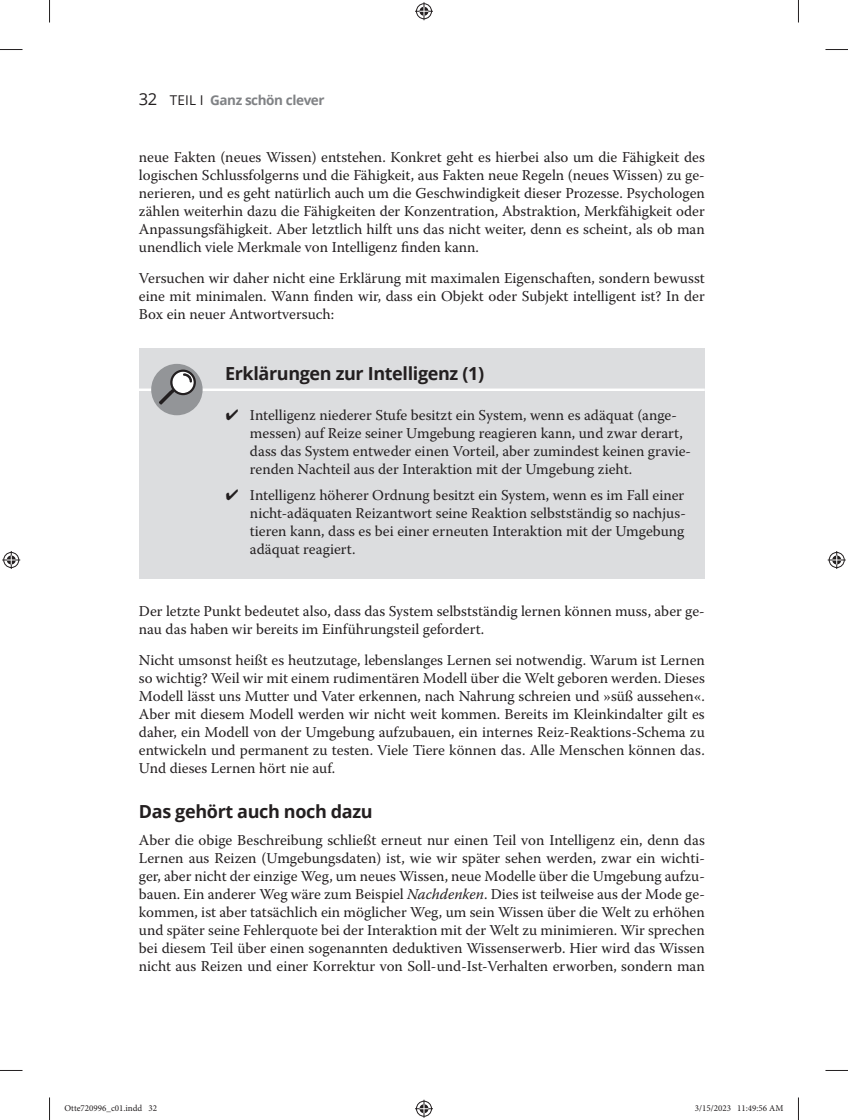
<style>
.page{position:relative;width:848px;height:1120px;background:#fff}
.page>*{position:absolute;margin:0;border:0;box-sizing:border-box;transform-origin:0 0}
.t1{font:700 18px "Open Sans";letter-spacing:-.02em;color:#231f20}
.t2{font:15px/18px "Warnock Pro";color:#231f20;text-align:justify}
.t3{font:700 13.5px "Open Sans";letter-spacing:-.03em;color:#808285}
.t4{font:9px "Minion Pro";color:#231f20}
.s1{font-weight:400;font-size:16.5px;color:#231f20}
.s2{font-weight:400;color:#231f20}
.s3{font-style:italic}
</style>
<div class="page">
<div style="left:139px;top:348px;width:565px;height:57px;background:#dcdddf"></div>
<hr style="left:52px;top:388px;width:652px;height:3px;background:#fff">
<div style="left:139px;top:391px;width:565px;height:107px;background:#dcdddf"></div>
<div style="left:139px;top:471px;width:565px;height:108px;background:#dcdddf"></div>
<div style="left:151px;top:364px;width:51px;height:51px;background:#939598;border-radius:50%"></div>
<svg style="left:158px;top:369px;width:38px;height:36px"></svg>
<svg style="left:0;top:49px;width:22px;height:1px"></svg>
<svg style="left:825px;top:49px;width:22px;height:1px"></svg>
<svg style="left:0;top:1070px;width:22px;height:1px"></svg>
<svg style="left:825px;top:1070px;width:22px;height:1px"></svg>
<svg style="left:49px;top:0;width:1px;height:23px"></svg>
<svg style="left:49px;top:1097px;width:1px;height:22px"></svg>
<svg style="left:798px;top:0;width:1px;height:23px"></svg>
<svg style="left:798px;top:1097px;width:1px;height:22px"></svg>
<svg style="left:415px;top:2px;width:18px;height:18px"></svg>
<svg style="left:415px;top:1099px;width:18px;height:18px"></svg>
<svg style="left:2px;top:551px;width:18px;height:18px"></svg>
<svg style="left:827px;top:551px;width:18px;height:18px"></svg>
<p class="t3" style="left:139px;top:90px;width:187px"><span class="s1">32</span> <span class="s2">TEIL I</span> Ganz schön clever</p>
<p class="t2" style="left:139px;top:148px;width:567px">neue Fakten (neues Wissen) entstehen. Konkret geht es hierbei also um die Fähigkeit des logischen Schlussfolgerns und die Fähigkeit, aus Fakten neue Regeln (neues Wissen) zu ge&shy;nerieren, und es geht natürlich auch um die Geschwindigkeit dieser Prozesse. Psychologen zählen weiterhin dazu die Fähigkeiten der Konzentration, Abstraktion, Merkfähigkeit oder Anpassungsfähigkeit. Aber letztlich hilft uns das nicht weiter, denn es scheint, als ob man unendlich viele Merkmale von Intelligenz finden kann.</p>
<p class="t2" style="left:139px;top:268px;width:567px">Versuchen wir daher nicht eine Erklärung mit maximalen Eigenschaften, sondern bewusst eine mit minimalen. Wann finden wir, dass ein Objekt oder Subjekt intelligent ist? In der Box ein neuer Antwortversuch:</p>
<p class="t1" style="left:225px;top:360px;width:260px">Erklärungen zur Intelligenz (1)</p>
<p class="t2" style="left:250px;top:405px;width:442px;text-align:left;text-indent:-24px">✔ Intelligenz niederer Stufe besitzt ein System, wenn es adäquat (ange&shy;messen) auf Reize seiner Umgebung reagieren kann, und zwar derart, dass das System entweder einen Vorteil, aber zumindest keinen gravie&shy;renden Nachteil aus der Interaktion mit der Umgebung zieht.</p>
<p class="t2" style="left:250px;top:486px;width:437px;text-indent:-24px">✔ Intelligenz höherer Ordnung besitzt ein System, wenn es im Fall einer nicht-adäquaten Reizantwort seine Reaktion selbstständig so nachjus&shy;tieren kann, dass es bei einer erneuten Interaktion mit der Umgebung adäquat reagiert.</p>
<p class="t2" style="left:139px;top:601px;width:567px">Der letzte Punkt bedeutet also, dass das System selbstständig lernen können muss, aber ge&shy;nau das haben wir bereits im Einführungsteil gefordert.</p>
<p class="t2" style="left:139px;top:650px;width:567px">Nicht umsonst heißt es heutzutage, lebenslanges Lernen sei notwendig. Warum ist Lernen so wichtig? Weil wir mit einem rudimentären Modell über die Welt geboren werden. Dieses Modell lässt uns Mutter und Vater erkennen, nach Nahrung schreien und »süß aussehen«.<br>Aber mit diesem Modell werden wir nicht weit kommen. Bereits im Kleinkindalter gilt es daher, ein Modell von der Umgebung aufzubauen, ein internes Reiz-Reaktions-Schema zu entwickeln und permanent zu testen. Viele Tiere können das. Alle Menschen können das.<br>Und dieses Lernen hört nie auf.</p>
<p class="t1" style="left:139px;top:799px;width:235px">Das gehört auch noch dazu</p>
<p class="t2" style="left:139px;top:831px;width:567px">Aber die obige Beschreibung schließt erneut nur einen Teil von Intelligenz ein, denn das Lernen aus Reizen (Umgebungsdaten) ist, wie wir später sehen werden, zwar ein wichti&shy;ger, aber nicht der einzige Weg, um neues Wissen, neue Modelle über die Umgebung aufzu&shy;bauen. Ein anderer Weg wäre zum Beispiel <span class="s3">Nachdenken</span>. Dies ist teilweise aus der Mode ge&shy;kommen, ist aber tatsächlich ein möglicher Weg, um sein Wissen über die Welt zu erhöhen und später seine Fehlerquote bei der Interaktion mit der Welt zu minimieren. Wir sprechen bei diesem Teil über einen sogenannten deduktiven Wissenserwerb. Hier wird das Wissen nicht aus Reizen und einer Korrektur von Soll-und-Ist-Verhalten erworben, sondern man</p>
<p class="t4" style="left:64px;top:1102px;width:94px">Otte720996_c01.indd 32</p>
<p class="t4" style="left:694px;top:1102px;width:90px">3/15/2023 11:49:56 AM</p>
</div>
